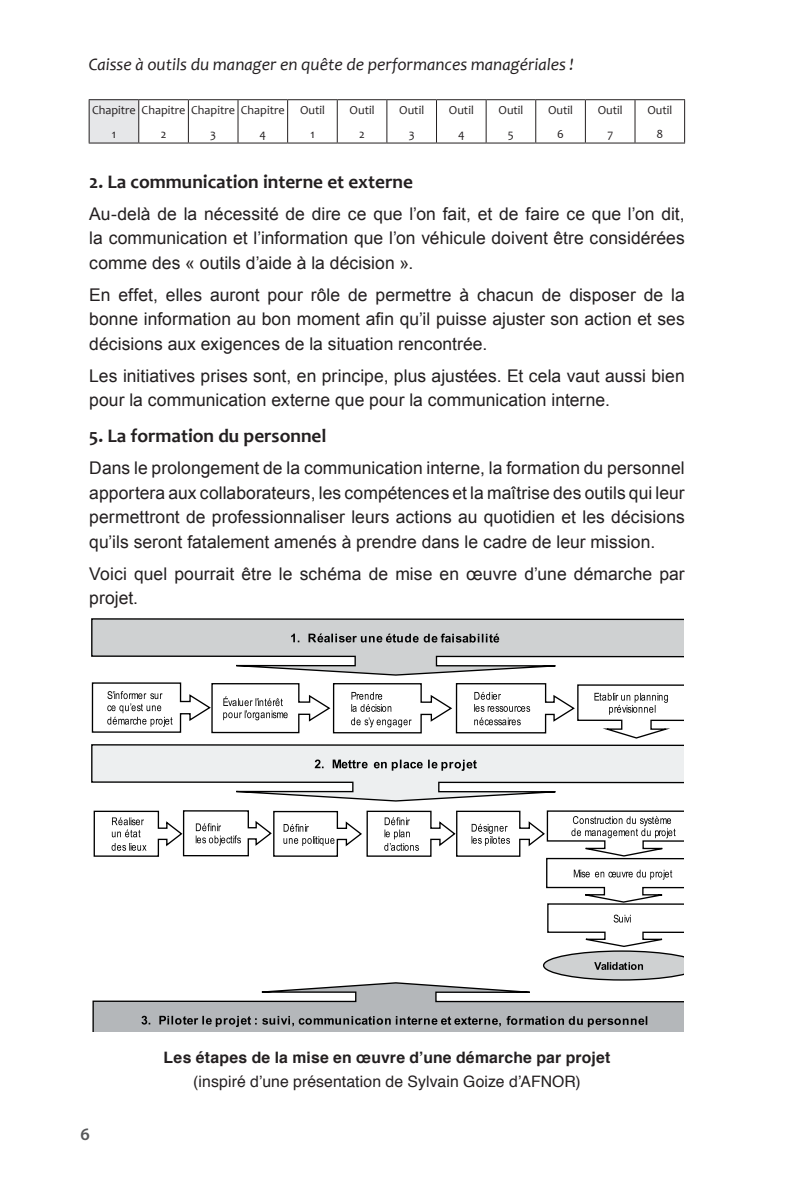
<style>
.page{position:relative;width:794px;height:1191px;background:#fff}
.page>*{position:absolute;margin:0;border:0;box-sizing:border-box;transform-origin:0 0}
.t1{font:700 19.25px "Candara";color:#231f20}
.t2{font:17.5px/24.5px "Arial";letter-spacing:.005em;color:#231f20;text-align:justify}
.t3{font:italic 17.5px "Candara";color:#231f20}
.t4{font:600 17.5px "Myriad Pro";color:#57585a}
.t5{font:15.75px "Helvetica";letter-spacing:.005em;color:#231f20}
.t6{font:700 15.75px "Helvetica";letter-spacing:.015em;color:#231f20}
.t7{font:12.25px/24.5px "Candara";color:#231f20;text-align:center}
</style>
<div class="page">
<div style="left:89px;top:100px;width:50px;height:43px;background:#e6e7e9"></div>
<svg style="left:139px;top:100px;width:545px;height:43px"></svg>
<hr style="left:89px;top:99px;width:50px;height:1px;background:#231f20">
<hr style="left:89px;top:100px;width:1px;height:43px;background:#231f20">
<hr style="left:139px;top:99px;width:49px;height:1px;background:#231f20">
<hr style="left:138px;top:100px;width:1px;height:43px;background:#231f20">
<hr style="left:188px;top:99px;width:50px;height:1px;background:#231f20">
<hr style="left:188px;top:100px;width:1px;height:43px;background:#231f20">
<hr style="left:238px;top:99px;width:50px;height:1px;background:#231f20">
<hr style="left:237px;top:100px;width:1px;height:43px;background:#231f20">
<hr style="left:288px;top:99px;width:49px;height:1px;background:#231f20">
<hr style="left:287px;top:100px;width:1px;height:43px;background:#231f20">
<hr style="left:337px;top:99px;width:50px;height:1px;background:#231f20">
<hr style="left:337px;top:100px;width:1px;height:43px;background:#231f20">
<hr style="left:387px;top:99px;width:49px;height:1px;background:#231f20">
<hr style="left:386px;top:100px;width:1px;height:43px;background:#231f20">
<hr style="left:436px;top:99px;width:50px;height:1px;background:#231f20">
<hr style="left:436px;top:100px;width:1px;height:43px;background:#231f20">
<hr style="left:486px;top:99px;width:50px;height:1px;background:#231f20">
<hr style="left:486px;top:100px;width:1px;height:43px;background:#231f20">
<hr style="left:536px;top:99px;width:49px;height:1px;background:#231f20">
<hr style="left:535px;top:100px;width:1px;height:43px;background:#231f20">
<hr style="left:585px;top:99px;width:50px;height:1px;background:#231f20">
<hr style="left:585px;top:100px;width:1px;height:43px;background:#231f20">
<hr style="left:635px;top:99px;width:50px;height:1px;background:#231f20">
<hr style="left:634px;top:100px;width:1px;height:43px;background:#231f20">
<hr style="left:684px;top:100px;width:1px;height:43px;background:#231f20">
<hr style="left:89px;top:143px;width:50px;height:1px;background:#231f20">
<hr style="left:139px;top:143px;width:49px;height:1px;background:#231f20">
<hr style="left:188px;top:143px;width:50px;height:1px;background:#231f20">
<hr style="left:238px;top:143px;width:50px;height:1px;background:#231f20">
<hr style="left:288px;top:143px;width:49px;height:1px;background:#231f20">
<hr style="left:337px;top:143px;width:50px;height:1px;background:#231f20">
<hr style="left:387px;top:143px;width:49px;height:1px;background:#231f20">
<hr style="left:436px;top:143px;width:50px;height:1px;background:#231f20">
<hr style="left:486px;top:143px;width:50px;height:1px;background:#231f20">
<hr style="left:536px;top:143px;width:49px;height:1px;background:#231f20">
<hr style="left:585px;top:143px;width:50px;height:1px;background:#231f20">
<hr style="left:635px;top:143px;width:50px;height:1px;background:#231f20">
<svg style="left:92px;top:810px;width:591px;height:221px"></svg>
<svg style="left:91px;top:618px;width:592px;height:184px"></svg>
<p class="t3" style="left:89px;top:53px;width:487px">Caisse à outils du manager en quête de performances managériales !</p>
<p class="t7" style="left:92px;top:97px;width:45px">Chapitre<br>1</p>
<p class="t7" style="left:142px;top:97px;width:45px">Chapitre<br>2</p>
<p class="t7" style="left:191px;top:97px;width:45px">Chapitre<br>3</p>
<p class="t7" style="left:241px;top:97px;width:45px">Chapitre<br>4</p>
<p class="t7" style="left:300px;top:97px;width:26px">Outil<br>1</p>
<p class="t7" style="left:350px;top:97px;width:26px">Outil<br>2</p>
<p class="t7" style="left:399px;top:97px;width:26px">Outil<br>3</p>
<p class="t7" style="left:449px;top:97px;width:26px">Outil<br>4</p>
<p class="t7" style="left:498px;top:97px;width:26px">Outil<br>5</p>
<p class="t7" style="left:548px;top:97px;width:26px">Outil<br>6</p>
<p class="t7" style="left:598px;top:97px;width:26px">Outil<br>7</p>
<p class="t7" style="left:647px;top:97px;width:26px">Outil<br>8</p>
<p class="t1" style="left:89px;top:169px;width:325px">2. La communication interne et externe</p>
<p class="t2" style="left:89px;top:201px;width:597px">Au-delà de la nécessité de dire ce que l’on fait, et de faire ce que l’on dit, la communication et l’information que l’on véhicule doivent être considérées comme des « outils d’aide à la décision ».</p>
<p class="t2" style="left:89px;top:282px;width:597px">En effet, elles auront pour rôle de permettre à chacun de disposer de la bonne information au bon moment afin qu’il puisse ajuster son action et ses décisions aux exigences de la situation rencontrée.</p>
<p class="t2" style="left:89px;top:363px;width:597px">Les initiatives prises sont, en principe, plus ajustées. Et cela vaut aussi bien pour la communication externe que pour la communication interne.</p>
<p class="t1" style="left:89px;top:424px;width:239px">5. La formation du personnel</p>
<p class="t2" style="left:89px;top:456px;width:597px">Dans le prolongement de la communication interne, la formation du personnel apportera aux collaborateurs, les compétences et la maîtrise des outils qui leur permettront de professionnaliser leurs actions au quotidien et les décisions qu’ils seront fatalement amenés à prendre dans le cadre de leur mission.</p>
<p class="t2" style="left:89px;top:561px;width:597px">Voici quel pourrait être le schéma de mise en œuvre d’une démarche par projet.</p>
<p class="t4" style="left:81px;top:1122px;width:11px">6</p>
<p class="t6" style="left:164px;top:1044px;width:448px">Les étapes de la mise en œuvre d’une démarche par projet</p>
<p class="t5" style="left:193px;top:1069px;width:389px">(inspiré d’une présentation de Sylvain Goize d’AFNOR)</p>
</div>
